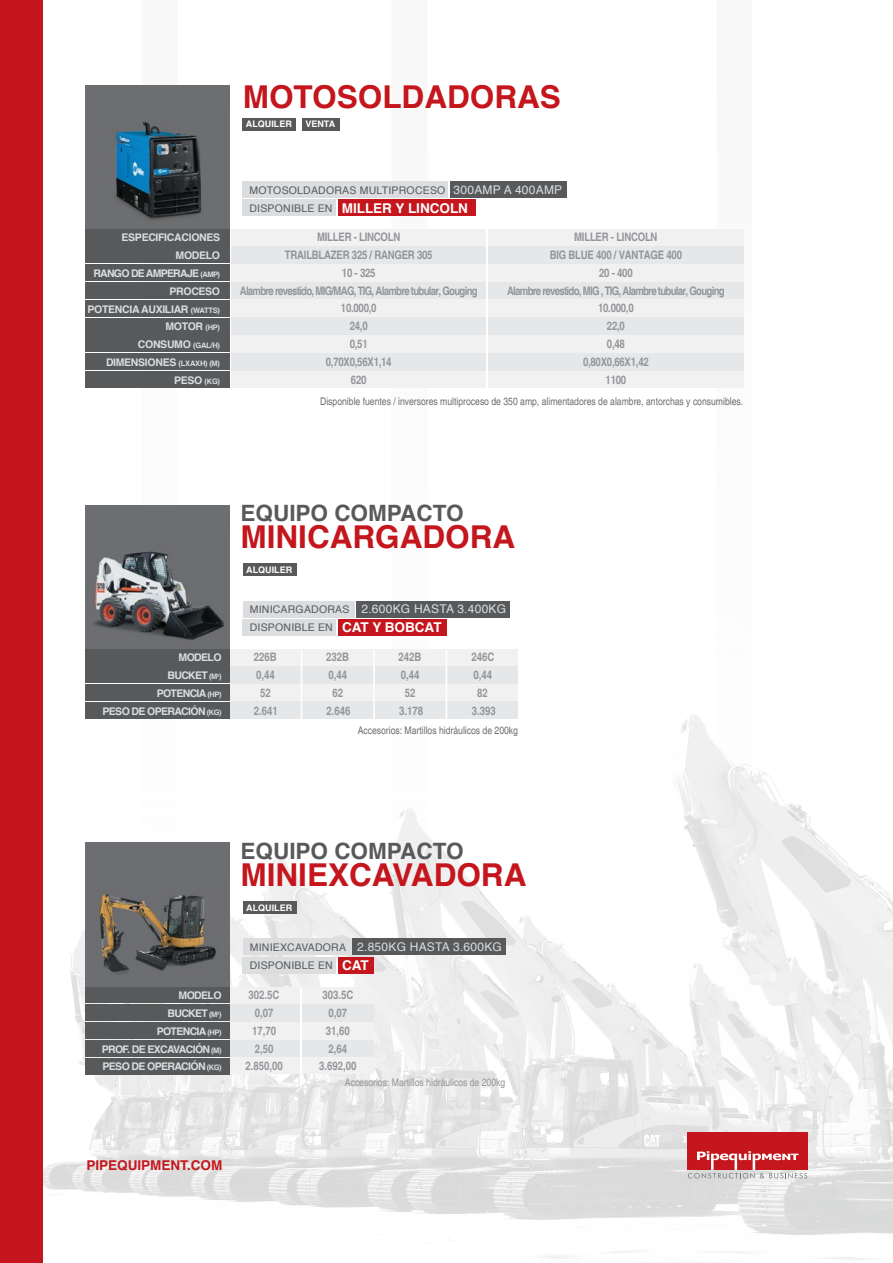
<style>
.page{position:relative;width:893px;height:1263px;background:#fff}
.page>*{position:absolute;margin:0;border:0;box-sizing:border-box;transform-origin:0 0}
.t1{font:700 31.5px "Helvetica";color:#c4161c}
.t2{font:700 22.5px "Helvetica";color:#58595b}
.t3{font:700 13.5px "Helvetica";color:#fff}
.t4{font:700 13.5px "Helvetica";color:#c4161c}
.t5{font:12px "Helvetica";letter-spacing:.02em;color:#dcddde}
.t6{font:700 condensed 11.7px/17.7px "Helvetica";letter-spacing:-.02em;color:#939598;text-align:center}
.t7{font:700 condensed 11.7px/17.7px "Helvetica";color:#939598;text-align:center}
.t8{font:condensed 10.5px "Helvetica";color:#6d6e71}
.t9{font:700 10.5px/17.9px "Helvetica";letter-spacing:-.03em;color:#dcddde;text-align:right}
.t10{font:700 10.5px/17.9px "Helvetica";letter-spacing:-.06em;color:#dcddde;text-align:right}
.t11{font:10.5px "Helvetica";letter-spacing:.02em;color:#58595b}
.t12{font:condensed 10.5px "Helvetica";color:#939598}
.t13{font:700 9px "Helvetica";color:#fff}
.s1{font-size:7.5px}
.s2{font-size:12px;color:#dcddde}
.s3{font-weight:400;font-size:10.5px;color:#58595b}
.s4{font-size:10.5px;color:#58595b}
.s5{font-weight:700;font-size:13.5px;color:#fff}
</style>
<div class="page">
<img style="left:43px;top:85px;width:850px;height:1178px">
<div style="left:0;top:0;width:43px;height:1263px;background:#c4161c"></div>
<div style="left:688px;top:1133px;width:120px;height:37px;background:#c4161c"></div>
<svg style="left:688px;top:1151px;width:119px;height:27px"></svg>
<div style="left:231px;top:229px;width:512px;height:17px;background:#f1f1f2"></div>
<div style="left:231px;top:246px;width:512px;height:18px;background:#e6e7e8"></div>
<div style="left:231px;top:264px;width:512px;height:18px;background:#f1f1f2"></div>
<div style="left:231px;top:282px;width:512px;height:17px;background:#e6e7e8"></div>
<div style="left:231px;top:299px;width:512px;height:18px;background:#f1f1f2"></div>
<div style="left:231px;top:317px;width:512px;height:18px;background:#e6e7e8"></div>
<div style="left:231px;top:335px;width:512px;height:18px;background:#f1f1f2"></div>
<div style="left:231px;top:353px;width:512px;height:18px;background:#e6e7e8"></div>
<div style="left:231px;top:371px;width:512px;height:16px;background:#f1f1f2"></div>
<hr style="left:486px;top:229px;width:2px;height:158px;background:#fff">
<div style="left:85px;top:85px;width:144px;height:144px;background:#6d6e71"></div>
<img style="left:115px;top:122px;width:86px;height:98px">
<div style="left:338px;top:199px;width:137px;height:17px;background:#c4161c"></div>
<div style="left:243px;top:199px;width:93px;height:17px;background:#dcddde"></div>
<div style="left:450px;top:181px;width:116px;height:16px;background:#58595b"></div>
<div style="left:243px;top:181px;width:205px;height:16px;background:#dcddde"></div>
<div style="left:85px;top:229px;width:144px;height:16px;background:#58595b"></div>
<div style="left:85px;top:247px;width:144px;height:16px;background:#58595b"></div>
<div style="left:85px;top:265px;width:144px;height:16px;background:#58595b"></div>
<div style="left:85px;top:282px;width:144px;height:17px;background:#58595b"></div>
<div style="left:85px;top:300px;width:144px;height:16px;background:#58595b"></div>
<div style="left:85px;top:318px;width:144px;height:16px;background:#58595b"></div>
<div style="left:85px;top:336px;width:144px;height:16px;background:#58595b"></div>
<div style="left:85px;top:354px;width:144px;height:16px;background:#58595b"></div>
<div style="left:85px;top:371px;width:144px;height:16px;background:#58595b"></div>
<div style="left:243px;top:118px;width:53px;height:12px;background:#58595b"></div>
<div style="left:302px;top:118px;width:37px;height:12px;background:#58595b"></div>
<div style="left:231px;top:649px;width:287px;height:17px;background:#f1f1f2"></div>
<div style="left:231px;top:666px;width:287px;height:18px;background:#e6e7e8"></div>
<div style="left:231px;top:684px;width:287px;height:17px;background:#f1f1f2"></div>
<div style="left:231px;top:701px;width:287px;height:18px;background:#e6e7e8"></div>
<hr style="left:373px;top:650px;width:2px;height:69px;background:#fff">
<hr style="left:301px;top:650px;width:1px;height:69px;background:#fff">
<hr style="left:446px;top:650px;width:1px;height:69px;background:#fff">
<div style="left:85px;top:505px;width:144px;height:144px;background:#6d6e71"></div>
<img style="left:94px;top:551px;width:130px;height:89px">
<div style="left:85px;top:649px;width:144px;height:16px;background:#58595b"></div>
<div style="left:85px;top:667px;width:144px;height:16px;background:#58595b"></div>
<div style="left:85px;top:685px;width:144px;height:16px;background:#58595b"></div>
<div style="left:85px;top:702px;width:144px;height:16px;background:#58595b"></div>
<div style="left:338px;top:619px;width:109px;height:16px;background:#c4161c"></div>
<div style="left:243px;top:619px;width:93px;height:16px;background:#dcddde"></div>
<div style="left:356px;top:601px;width:154px;height:16px;background:#58595b"></div>
<div style="left:243px;top:601px;width:111px;height:16px;background:#dcddde"></div>
<div style="left:243px;top:563px;width:54px;height:13px;background:#58595b"></div>
<div style="left:231px;top:1039px;width:143px;height:18px;background:#e6e7e8"></div>
<div style="left:231px;top:987px;width:143px;height:17px;background:#f1f1f2"></div>
<div style="left:231px;top:1004px;width:143px;height:18px;background:#e6e7e8"></div>
<div style="left:231px;top:1022px;width:143px;height:17px;background:#f1f1f2"></div>
<div style="left:231px;top:1057px;width:143px;height:17px;background:#f1f1f2"></div>
<hr style="left:301px;top:988px;width:1px;height:86px;background:#fff">
<div style="left:85px;top:843px;width:144px;height:144px;background:#6d6e71"></div>
<div style="left:85px;top:987px;width:144px;height:16px;background:#58595b"></div>
<div style="left:85px;top:1005px;width:144px;height:16px;background:#58595b"></div>
<div style="left:85px;top:1022px;width:144px;height:16px;background:#58595b"></div>
<div style="left:85px;top:1040px;width:144px;height:16px;background:#58595b"></div>
<div style="left:85px;top:1058px;width:144px;height:16px;background:#58595b"></div>
<div style="left:338px;top:957px;width:36px;height:16px;background:#c4161c"></div>
<div style="left:243px;top:957px;width:93px;height:16px;background:#dcddde"></div>
<div style="left:352px;top:939px;width:153px;height:16px;background:#58595b"></div>
<div style="left:243px;top:939px;width:107px;height:16px;background:#dcddde"></div>
<div style="left:243px;top:901px;width:54px;height:13px;background:#58595b"></div>
<img style="left:99px;top:894px;width:117px;height:80px">
<h1 class="t1" style="left:243px;top:71px;width:319px">MOTOSOLDADORAS</h1>
<p class="t13" style="left:246px;top:117px;width:47px">ALQUILER</p>
<p class="t13" style="left:305px;top:117px;width:31px">VENTA</p>
<p class="t9" style="left:88px;top:229px;width:134px">ESPECIFICACIONES<br>MODELO<br>RANGO DE AMPERAJE <span class="s1">(AMP)<br></span>PROCESO<br>POTENCIA AUXILIAR <span class="s1">(WATTS)<br></span>MOTOR <span class="s1">(HP)<br></span>CONSUMO <span class="s1">(GAL/H)<br></span>DIMENSIONES <span class="s1">(LXAXH) (M)<br></span>PESO <span class="s1">(KG)</span></p>
<p class="t11" style="left:249px;top:182px;width:314px">MOTOSOLDADORAS MULTIPROCESO <span class="s2">300AMP A 400AMP</span></p>
<p class="t6" style="left:240px;top:228px;width:239px">MILLER - LINCOLN<br>TRAILBLAZER 325 / RANGER 305<br>10 - 325<br>Alambre revestido, MIG/MAG, TIG, Alambre tubular, Gouging<br>10.000,0<br>24,0<br>0,51<br>0,70X0,56X1,14<br>620</p>
<p class="t3" style="left:249px;top:197px;width:220px"><span class="s3">DISPONIBLE EN</span> MILLER Y LINCOLN</p>
<p class="t6" style="left:507px;top:228px;width:219px">MILLER - LINCOLN<br>BIG BLUE 400 / VANTAGE 400<br>20 - 400<br>Alambre revestido, MIG , TIG, Alambre tubular, Gouging<br>10.000,0<br>22,0<br>0,48<br>0,80X0,66X1,42<br>1100</p>
<p class="t8" style="left:320px;top:395px;width:425px">Disponible fuentes / inversores multiproceso de 350 amp, alimentadores de alambre, antorchas y consumibles.</p>
<p class="t10" style="left:103px;top:649px;width:121px">MODELO<br>BUCKET <span class="s1">(M</span><sup>3</sup><span class="s1">)<br></span>POTENCIA <span class="s1">(HP)<br></span>PESO DE OPERACIÓN <span class="s1">(KG)</span></p>
<h2 class="t2" style="left:241px;top:495px;width:224px">EQUIPO COMPACTO</h2>
<h1 class="t1" style="left:241px;top:512px;width:276px">MINICARGADORA</h1>
<p class="t13" style="left:246px;top:562px;width:47px">ALQUILER</p>
<p class="t5" style="left:250px;top:600px;width:258px"><span class="s4">MINICARGADORAS</span> 2.600KG HASTA 3.400KG</p>
<p class="t11" style="left:250px;top:619px;width:193px">DISPONIBLE EN <span class="s5">CAT Y BOBCAT</span></p>
<p class="t6" style="left:254px;top:648px;width:24px">226B</p>
<p class="t6" style="left:326px;top:648px;width:24px">232B</p>
<p class="t6" style="left:399px;top:648px;width:24px">242B</p>
<p class="t6" style="left:472px;top:648px;width:24px">246C</p>
<p class="t6" style="left:256px;top:666px;width:20px">0,44</p>
<p class="t6" style="left:328px;top:666px;width:20px">0,44</p>
<p class="t6" style="left:401px;top:666px;width:20px">0,44</p>
<p class="t6" style="left:473px;top:666px;width:20px">0,44</p>
<p class="t6" style="left:260px;top:684px;width:12px">52</p>
<p class="t6" style="left:332px;top:684px;width:12px">62</p>
<p class="t6" style="left:405px;top:684px;width:12px">52</p>
<p class="t6" style="left:477px;top:684px;width:12px">82</p>
<p class="t6" style="left:254px;top:702px;width:26px">2.641</p>
<p class="t6" style="left:326px;top:702px;width:26px">2.646</p>
<p class="t6" style="left:399px;top:702px;width:26px">3.178</p>
<p class="t6" style="left:472px;top:702px;width:26px">3.393</p>
<p class="t8" style="left:358px;top:724px;width:162px">Accesorios: Martillos hidráulicos de 200kg</p>
<p class="t10" style="left:102px;top:987px;width:121px">MODELO<br>BUCKET <span class="s1">(M</span><sup>3</sup><span class="s1">)<br></span>POTENCIA <span class="s1">(HP)<br></span>PROF. DE EXCAVACIÓN <span class="s1">(M)<br></span>PESO DE OPERACIÓN <span class="s1">(KG)</span></p>
<h2 class="t2" style="left:241px;top:833px;width:224px">EQUIPO COMPACTO</h2>
<h1 class="t1" style="left:241px;top:850px;width:287px">MINIEXCAVADORA</h1>
<p class="t13" style="left:246px;top:900px;width:47px">ALQUILER</p>
<p class="t5" style="left:250px;top:938px;width:254px"><span class="s4">MINIEXCAVADORA</span> 2.850KG HASTA 3.600KG</p>
<p class="t11" style="left:250px;top:957px;width:120px">DISPONIBLE EN <span class="s5">CAT</span></p>
<p class="t7" style="left:245px;top:986px;width:39px">302.5C<br>0,07<br>17,70<br>2,50<br>2.850,00</p>
<p class="t7" style="left:319px;top:986px;width:39px">303.5C<br>0,07<br>31,60<br>2,64<br>3.692,00</p>
<p class="t12" style="left:345px;top:1076px;width:162px">Accesorios: Martillos hidráulicos de 200kg</p>
<p class="t4" style="left:87px;top:1154px;width:137px">PIPEQUIPMENT.COM</p>
</div>
